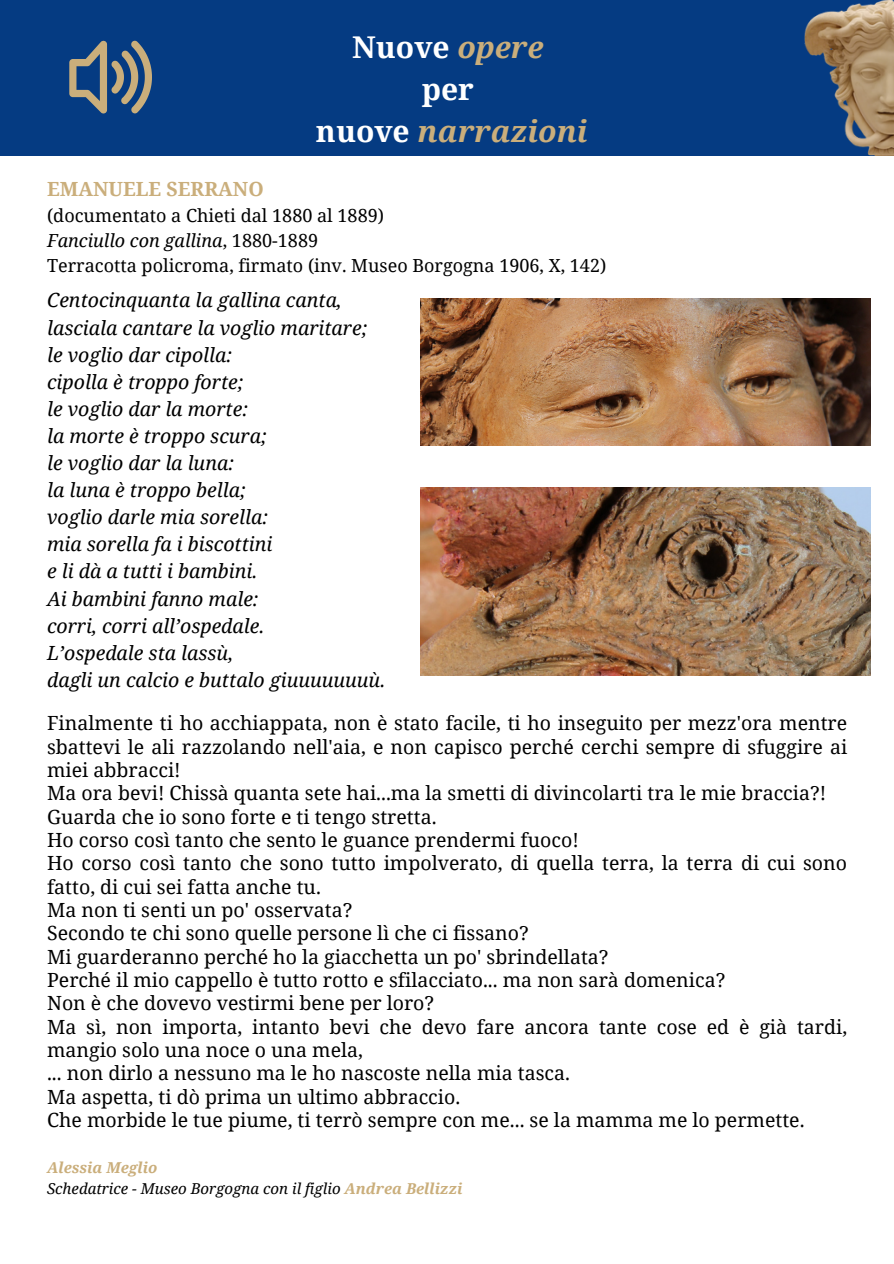
<style>
.page{position:relative;width:894px;height:1264px;background:#fff}
.page>*{position:absolute;margin:0;border:0;box-sizing:border-box;transform-origin:0 0}
.t1{font:italic 700 30px/41.7px "Noto Serif";color:#caae7b;text-align:center}
.t2{font:19.5px/23.4px "Noto Serif";color:#000}
.t3{font:italic 19.5px/27.2px "Noto Serif";color:#000}
.t4{font:700 19.5px "Noto Serif";color:#caae7b}
.t5{font:18px/24.8px "Noto Serif";color:#000}
.t6{font:italic 15px/20.7px "Noto Serif";color:#000}
.s1{font-style:normal;color:#fff}
.s2{font-style:italic}
.s3{font-weight:700;color:#caae7b}
</style>
<div class="page">
<div style="left:0;top:0;width:893px;height:156px;background:#053b82"></div>
<img style="left:804px;top:0;width:89px;height:156px">
<img style="left:420px;top:298px;width:449px;height:147px">
<img style="left:420px;top:487px;width:449px;height:188px">
<svg style="left:69px;top:41px;width:83px;height:73px"></svg>
<h1 class="t1" style="left:316px;top:26px;width:273px"><span class="s1">Nuove</span> opere<br><span class="s1">per<br>nuove</span> narrazioni</h1>
<p class="t4" style="left:47px;top:175px;width:218px">EMANUELE SERRANO</p>
<p class="t5" style="left:47px;top:202px;width:560px">(documentato a Chieti dal 1880 al 1889)<br><span class="s2">Fanciullo con gallina</span>, 1880-1889<br>Terracotta policroma, firmato (inv. Museo Borgogna 1906, X, 142)</p>
<p class="t3" style="left:47px;top:286px;width:339px">Centocinquanta la gallina canta, lasciala cantare la voglio maritare; le voglio dar cipolla:<br>cipolla è troppo forte;<br>le voglio dar la morte:<br>la morte è troppo scura;<br>le voglio dar la luna:<br>la luna è troppo bella;<br>voglio darle mia sorella:<br>mia sorella fa i biscottini<br>e li dà a tutti i bambini.<br>Ai bambini fanno male:<br>corri, corri all’ospedale.<br>L’ospedale sta lassù,<br>dagli un calcio e buttalo giuuuuuuuù.</p>
<p class="t2" style="left:47px;top:711px;width:801px">Finalmente ti ho acchiappata, non è stato facile, ti ho inseguito per mezz'ora mentre sbattevi le ali razzolando nell'aia, e non capisco perché cerchi sempre di sfuggire ai miei abbracci!<br>Ma ora bevi! Chissà quanta sete hai...ma la smetti di divincolarti tra le mie braccia?!<br>Guarda che io sono forte e ti tengo stretta.<br>Ho corso così tanto che sento le guance prendermi fuoco!<br>Ho corso così tanto che sono tutto impolverato, di quella terra, la terra di cui sono fatto, di cui sei fatta anche tu.<br>Ma non ti senti un po' osservata?<br>Secondo te chi sono quelle persone lì che ci fissano?<br>Mi guarderanno perché ho la giacchetta un po' sbrindellata?<br>Perché il mio cappello è tutto rotto e sfilacciato... ma non sarà domenica?<br>Non è che dovevo vestirmi bene per loro?<br>Ma sì, non importa, intanto bevi che devo fare ancora tante cose ed è già tardi, mangio solo una noce o una mela,<br>... non dirlo a nessuno ma le ho nascoste nella mia tasca.<br>Ma aspetta, ti dò prima un ultimo abbraccio.<br>Che morbide le tue piume, ti terrò sempre con me... se la mamma me lo permette.</p>
<p class="t6" style="left:47px;top:1156px;width:416px"><span class="s3">Alessia Meglio<br></span>Schedatrice - Museo Borgogna con il figlio <span class="s3">Andrea Bellizzi</span></p>
</div>
